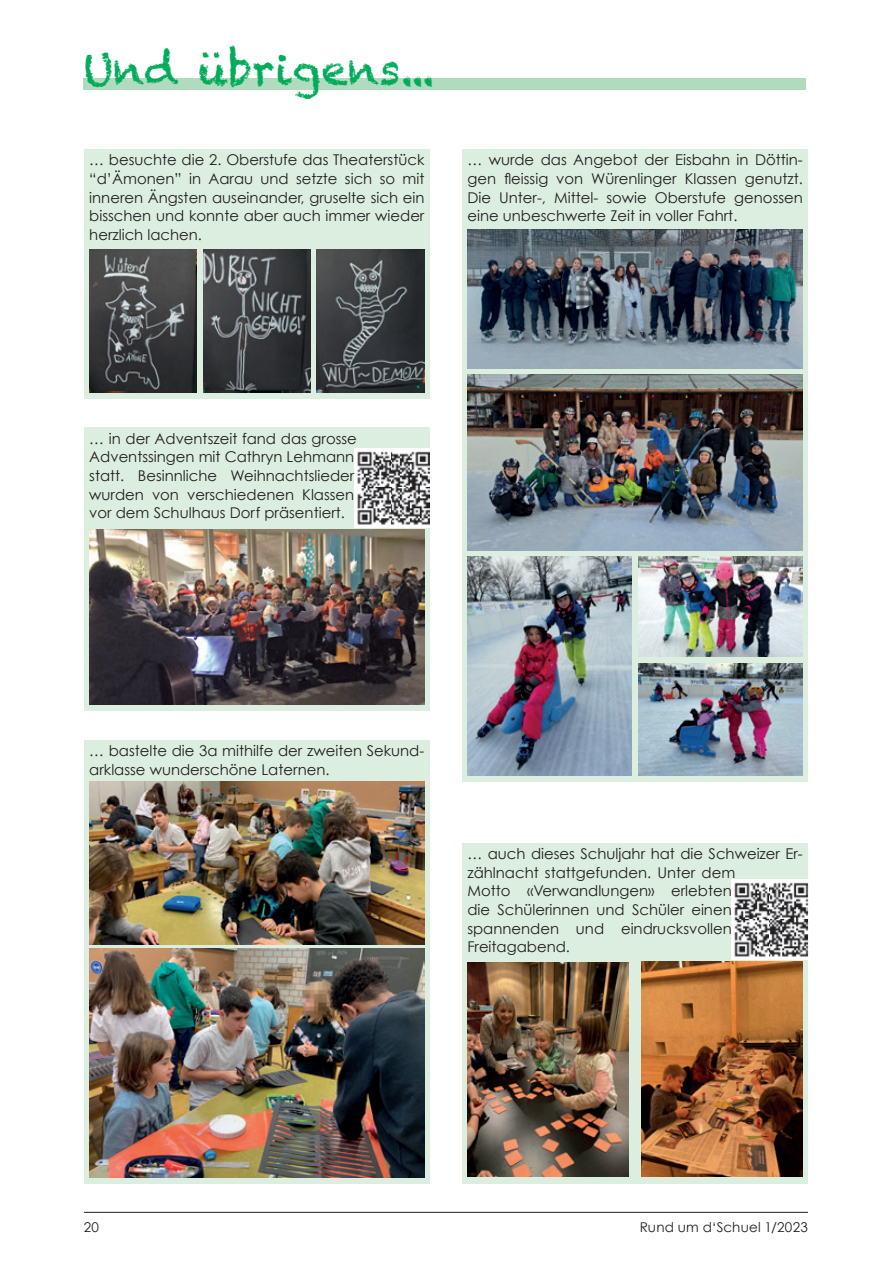
<style>
.page{position:relative;width:893px;height:1263px;background:#fff}
.page>*{position:absolute;margin:0;border:0;box-sizing:border-box;transform-origin:0 0}
.t1{font:42px "Chalkduster";color:#00ac5a}
.t2{font:14.85px/18.6px "Century Gothic";color:#231f20}
.t3{font:13.5px "Century Gothic";letter-spacing:.015em;color:#231f20}
</style>
<div class="page">
<hr style="left:84px;top:1212px;width:724px;height:1px;background:#231f20">
<div style="left:84px;top:79px;width:722px;height:11px;background:#b1dbbe"></div>
<div style="left:84px;top:149px;width:345px;height:250px;background:#dceee0"></div>
<img style="left:89px;top:249px;width:108px;height:143px">
<img style="left:203px;top:249px;width:107px;height:143px">
<img style="left:317px;top:249px;width:107px;height:144px">
<div style="left:84px;top:740px;width:345px;height:443px;background:#dceee0"></div>
<img style="left:89px;top:948px;width:335px;height:229px">
<img style="left:89px;top:781px;width:335px;height:163px">
<div style="left:84px;top:427px;width:345px;height:284px;background:#dceee0"></div>
<img style="left:429px;top:451px;width:1px;height:74px">
<img style="left:354px;top:448px;width:75px;height:79px">
<img style="left:89px;top:530px;width:335px;height:175px">
<div style="left:462px;top:843px;width:346px;height:340px;background:#dceee0"></div>
<img style="left:467px;top:962px;width:161px;height:215px">
<img style="left:641px;top:962px;width:162px;height:215px">
<img style="left:808px;top:883px;width:1px;height:73px">
<img style="left:732px;top:879px;width:76px;height:80px">
<div style="left:462px;top:149px;width:346px;height:632px;background:#dceee0"></div>
<img style="left:467px;top:230px;width:335px;height:139px">
<img style="left:467px;top:375px;width:336px;height:175px">
<img style="left:638px;top:556px;width:165px;height:101px">
<img style="left:467px;top:556px;width:165px;height:219px">
<img style="left:639px;top:663px;width:164px;height:112px">
<h1 class="t1" style="left:84px;top:45px;width:353px">Und übrigens...</h1>
<p class="t2" style="left:89px;top:150px;width:337px;text-align:justify">… besuchte die 2. Oberstufe das Theaterstück “d’Ämonen” in Aarau und setzte sich so mit inneren Ängsten auseinander, gruselte sich ein bisschen und konnte aber auch immer wieder herzlich lachen.</p>
<p class="t2" style="left:467px;top:150px;width:337px;text-align:justify">… wurde das Angebot der Eisbahn in Döttin&shy;gen fleissig von Würenlinger Klassen genutzt.<br>Die Unter-, Mittel- sowie Oberstufe genossen eine unbeschwerte Zeit in voller Fahrt.</p>
<p class="t2" style="left:89px;top:429px;width:269px">… in der Adventszeit fand das grosse Adventssingen mit Cathryn Lehmann statt. Besinnliche Weihnachtslieder wurden von verschiedenen Klassen vor dem Schulhaus Dorf präsentiert.</p>
<p class="t2" style="left:89px;top:741px;width:337px">… bastelte die 3a mithilfe der zweiten Sekund&shy;arklasse wunderschöne Laternen.</p>
<p class="t2" style="left:467px;top:844px;width:337px">… auch dieses Schuljahr hat die Schweizer Er&shy;zählnacht stattgefunden. Unter dem<br>Motto «Verwandlungen» erlebten<br>die Schülerinnen und Schüler einen spannenden und eindrucksvollen Freitagabend.</p>
<p class="t3" style="left:84px;top:1219px;width:16px">20</p>
<p class="t3" style="left:640px;top:1219px;width:170px">Rund um d‘Schuel 1/2023</p>
</div>
